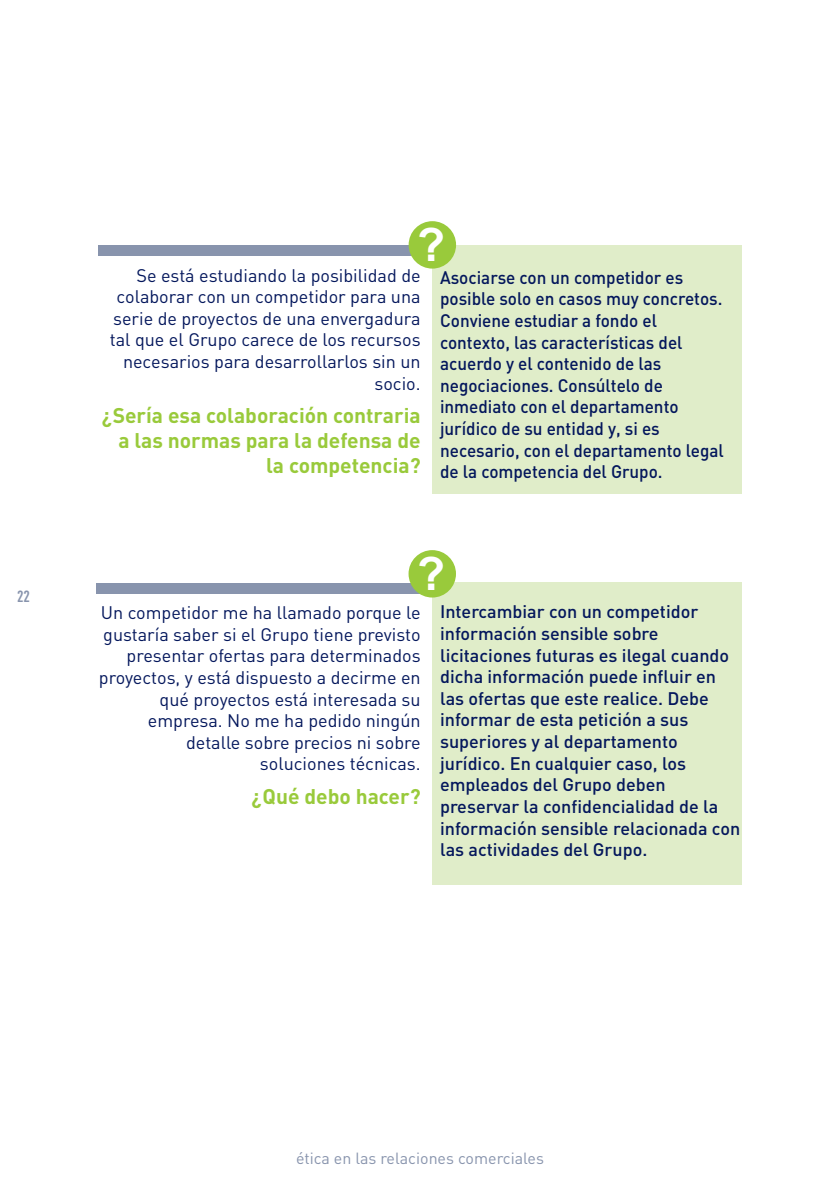
<style>
.page{position:relative;width:840px;height:1191px;background:#fff}
.page>*{position:absolute;margin:0;border:0;box-sizing:border-box;transform-origin:0 0}
.t1{font:700 45.6px "Arial";color:#fff}
.t2{font:700 21px/25.2px "DIN";color:#99ca3b;text-align:right}
.t3{font:18px/21.6px "DIN";color:#04175c;text-align:right}
.t4{font:500 18px/21.6px "DIN";color:#04175c}
.t5{font:500 18px/21.6px "DIN";color:#04175c;scale:.95 1}
.t6{font:16px "DIN";color:#8894ad}
.t7{font:700 16px "DIN Cond";color:#8894ad}
</style>
<div class="page">
<div style="left:99px;top:246px;width:323px;height:10px;background:#8894ad"></div>
<div style="left:432px;top:245px;width:309px;height:248px;background:#e0edc9"></div>
<div style="left:96px;top:583px;width:326px;height:11px;background:#8894ad"></div>
<div style="left:432px;top:582px;width:309px;height:302px;background:#e0edc9"></div>
<div style="left:408px;top:550px;width:47px;height:47px;background:#99ca3b;border-radius:50%"></div>
<div style="left:408px;top:221px;width:48px;height:47px;background:#99ca3b;border-radius:50%"></div>
<p class="t7" style="left:17px;top:586px;width:14px">22</p>
<h1 class="t1" style="left:417px;top:220px;width:29px">?</h1>
<p class="t3" style="left:110px;top:264px;width:312px">Se está estudiando la posibilidad de colaborar con un competidor para una serie de proyectos de una envergadura tal que el Grupo carece de los recursos necesarios para desarrollarlos sin un socio.</p>
<p class="t2" style="left:102px;top:401px;width:320px">¿Sería esa colaboración contraria a las normas para la defensa de la competencia?</p>
<p class="t5" style="left:440px;top:266px;width:300px">Asociarse con un competidor es posible solo en casos muy concretos.<br>Conviene estudiar a fondo el contexto, las características del acuerdo y el contenido de las negociaciones. Consúltelo de inmediato con el departamento jurídico de su entidad y, si es necesario, con el departamento legal de la competencia del Grupo.</p>
<h1 class="t1" style="left:417px;top:549px;width:29px">?</h1>
<p class="t3" style="left:99px;top:601px;width:323px">Un competidor me ha llamado porque le gustaría saber si el Grupo tiene previsto presentar ofertas para determinados proyectos, y está dispuesto a decirme en qué proyectos está interesada su empresa. No me ha pedido ningún detalle sobre precios ni sobre soluciones técnicas.</p>
<p class="t2" style="left:251px;top:782px;width:170px">¿Qué debo hacer?</p>
<p class="t4" style="left:440px;top:600px;width:301px">Intercambiar con un competidor información sensible sobre licitaciones futuras es ilegal cuando dicha información puede influir en las ofertas que este realice. Debe informar de esta petición a sus superiores y al departamento jurídico. En cualquier caso, los empleados del Grupo deben preservar la confidencialidad de la información sensible relacionada con las actividades del Grupo.</p>
<p class="t6" style="left:296px;top:1147px;width:249px">ética en las relaciones comerciales</p>
</div>
